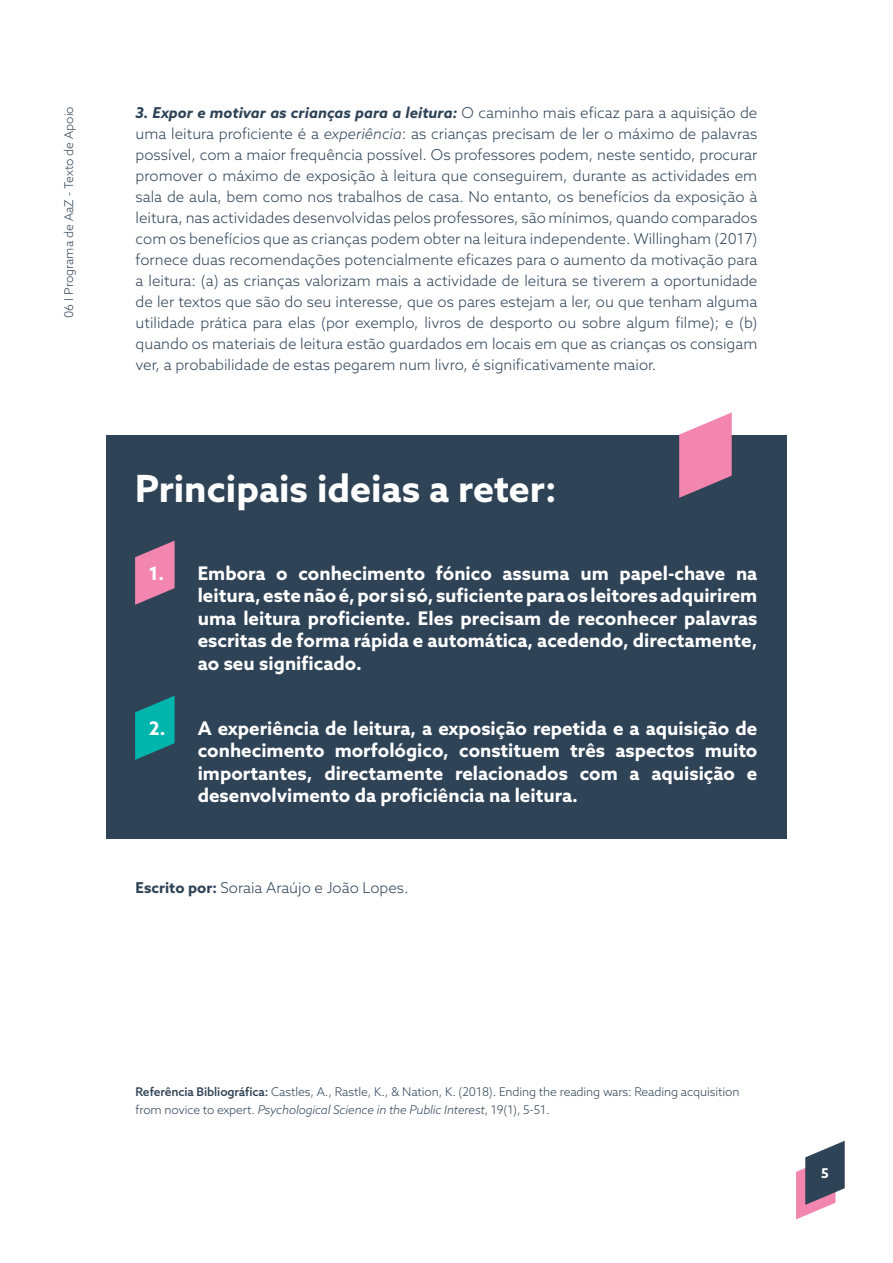
<style>
.page{position:relative;width:893px;height:1263px;background:#fff}
.page>*{position:absolute;margin:0;border:0;box-sizing:border-box;transform-origin:0 0}
.t1{font:700 37.5px "Azo Sans";color:#fff}
.t2{font:700 18.75px/22.5px "Azo Sans";color:#fff;text-align:justify}
.t3{font:300 15px/21px "Azo Sans";color:#2f4357;text-align:justify}
.t4{font:700 13.5px "Azo Sans";color:#fff}
.t5{font:300 12px/18px "Azo Sans";letter-spacing:-.01em;color:#2f4357}
.s1{font-weight:700;font-style:italic}
.s2{font-style:italic}
.s3{font-weight:700}
.s4{font-weight:500}
</style>
<div class="page">
<svg style="left:796px;top:1141px;width:49px;height:78px"></svg>
<div style="left:106px;top:435px;width:681px;height:403px;background:#2f4357"></div>
<svg style="left:679px;top:412px;width:53px;height:86px"></svg>
<svg style="left:135px;top:541px;width:40px;height:64px"></svg>
<svg style="left:135px;top:696px;width:40px;height:64px"></svg>
<p class="t5" style="left:60px;top:318px;width:213px;rotate:-90deg">06 I Programa de AaZ - Texto de Apoio</p>
<p class="t3" style="left:136px;top:102px;width:623px"><span class="s1">3. Expor e motivar as crianças para a leitura:</span> O caminho mais eficaz para a aquisição de uma leitura proficiente é a <span class="s2">experiência</span>: as crianças precisam de ler o máximo de palavras possível, com a maior frequência possível. Os professores podem, neste sentido, procurar promover o máximo de exposição à leitura que conseguirem, durante as actividades em sala de aula, bem como nos trabalhos de casa. No entanto, os benefícios da exposição à leitura, nas actividades desenvolvidas pelos professores, são mínimos, quando comparados com os benefícios que as crianças podem obter na leitura independente. Willingham (2017) fornece duas recomendações potencialmente eficazes para o aumento da motivação para a leitura: (a) as crianças valorizam mais a actividade de leitura se tiverem a oportunidade de ler textos que são do seu interesse, que os pares estejam a ler, ou que tenham alguma utilidade prática para elas (por exemplo, livros de desporto ou sobre algum filme); e (b) quando os materiais de leitura estão guardados em locais em que as crianças os consigam ver, a probabilidade de estas pegarem num livro, é significativamente maior.</p>
<p class="t1" style="left:135px;top:464px;width:423px">Principais ideias a reter:</p>
<p class="t2" style="left:149px;top:562px;width:17px">1.</p>
<p class="t2" style="left:149px;top:717px;width:18px">2.</p>
<p class="t2" style="left:198px;top:562px;width:561px">Embora o conhecimento fónico assuma um papel-chave na leitura, este não é, por si só, suficiente para os leitores adquirirem uma leitura proficiente. Eles precisam de reconhecer palavras escritas de forma rápida e automática, acedendo, directamente, ao seu significado.</p>
<p class="t2" style="left:198px;top:717px;width:561px">A experiência de leitura, a exposição repetida e a aquisição de conhecimento morfológico, constituem três aspectos muito importantes, directamente relacionados com a aquisição e desenvolvimento da proficiência na leitura.</p>
<p class="t3" style="left:136px;top:877px;width:275px"><span class="s3">Escrito por:</span> Soraia Araújo e João Lopes.</p>
<p class="t5" style="left:136px;top:1083px;width:605px"><span class="s4">Referência Bibliográfica:</span> Castles, A., Rastle, K., &amp; Nation, K. (2018). Ending the reading wars: Reading acquisition from novice to expert. <span class="s2">Psychological Science in the Public Interest</span>, 19(1), 5-51.</p>
<p class="t4" style="left:821px;top:1164px;width:9px">5</p>
</div>
